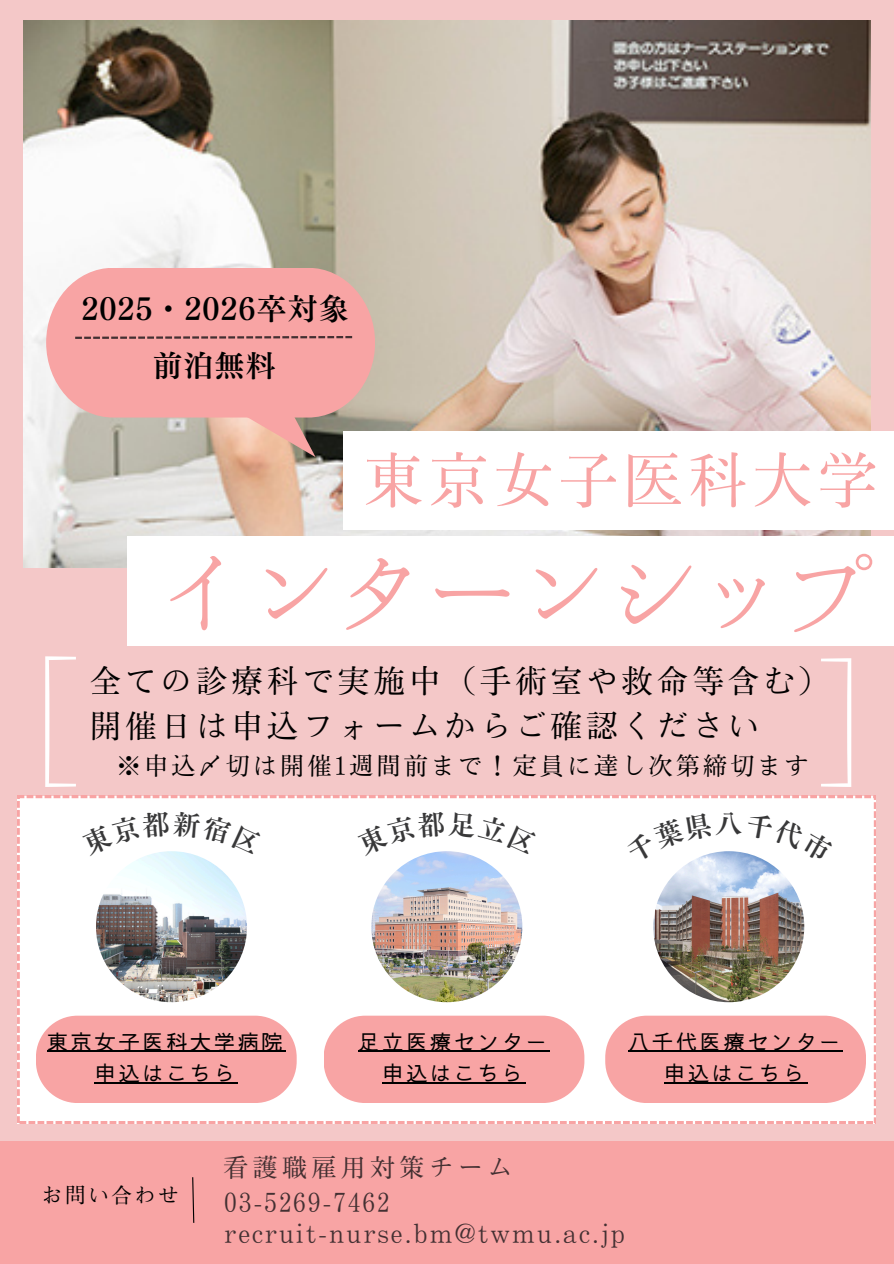
<style>
.page{position:relative;width:894px;height:1264px;background:#fff}
.page>*{position:absolute;margin:0;border:0;box-sizing:border-box;transform-origin:0 0}
.t1{font:85.2px "Motoya Mincho Old Pr 6 W3";letter-spacing:.055em;color:#f8a4a4}
.t2{font:60.6px "Motoya Mincho Old Pr 6 W3";letter-spacing:.07em;color:#f8a4a4}
.t3{font:32.25px/45px "Motoya Mincho Std W3";letter-spacing:.1em;color:#000}
.t4{font:30px "Canva Tsuku Min Pr 6 N B";letter-spacing:.03em;color:#000}
.t5{font:27px "Canva Tsuku Min Pr 6 N B";color:#383839}
.t6{font:25.5px "Motoya Mincho Std W3";letter-spacing:.07em;color:#433032}
.t7{font:25.5px "Motoya Mincho Std W3";letter-spacing:.15em;color:#433032}
.t8{font:24.75px "Motoya Mincho Std W3";letter-spacing:.1em;color:#000}
.t9{font:21.15px "Motoya Mincho Std W3";letter-spacing:.1em;color:#000}
.t10{font:500 20.7px/31.5px "Sawarabi Gothic";letter-spacing:.15em;color:#000;text-align:center}
</style>
<div class="page">
<div style="left:0;top:0;width:893px;height:1263px;background:#f4c8c8"></div>
<img style="left:23px;top:20px;width:846px;height:547px">
<div style="left:342px;top:431px;width:551px;height:98px;background:#fff"></div>
<div style="left:127px;top:536px;width:766px;height:110px;background:#fff"></div>
<svg style="left:45px;top:656px;width:30px;height:131px"></svg>
<svg style="left:821px;top:658px;width:30px;height:129px"></svg>
<div style="left:0;top:1140px;width:893px;height:123px;background:#f8a4a4"></div>
<div style="left:18px;top:796px;width:857px;height:327px;background:#fff"></div>
<img style="left:96px;top:851px;width:151px;height:151px;border-radius:50%">
<img style="left:371px;top:851px;width:151px;height:151px;border-radius:50%">
<img style="left:653px;top:851px;width:151px;height:151px;border-radius:50%">
<div style="left:36px;top:1015px;width:260px;height:88px;background:#f8a4a4;border-radius:42px"></div>
<hr style="left:47px;top:1050px;width:239px;height:1px;background:#000">
<hr style="left:95px;top:1082px;width:143px;height:1px;background:#000">
<div style="left:323px;top:1015px;width:261px;height:88px;background:#f8a4a4;border-radius:42px"></div>
<hr style="left:358px;top:1050px;width:191px;height:1px;background:#000">
<hr style="left:382px;top:1082px;width:143px;height:1px;background:#000">
<div style="left:605px;top:1015px;width:260px;height:88px;background:#f8a4a4;border-radius:42px"></div>
<hr style="left:628px;top:1050px;width:215px;height:1px;background:#000">
<hr style="left:664px;top:1082px;width:143px;height:1px;background:#000">
<svg style="left:192px;top:1177px;width:3px;height:46px"></svg>
<svg style="left:46px;top:268px;width:329px;height:149px;background:#ecbbb7"></svg>
<svg style="left:75px;top:268px;width:277px;height:189px;background:#e9a4a1"></svg>
<div style="left:80px;top:810px;width:182px;height:46px;background:#fff"></div>
<div style="left:355px;top:810px;width:182px;height:46px;background:#fff"></div>
<div style="left:624px;top:812px;width:88px;height:51px;background:#fff"></div>
<div style="left:745px;top:812px;width:89px;height:51px;background:#fff"></div>
<h3 class="t4" style="left:82px;top:293px;width:268px">2025・2026卒対象</h3>
<h3 class="t4" style="left:152px;top:351px;width:124px">前泊無料</h3>
<p class="t2" style="left:363px;top:449px;width:515px">東京女子医科大学</p>
<h3 class="t1" style="left:160px;top:551px;width:716px">インターンシップ</h3>
<h3 class="t3" style="left:89px;top:658px;width:742px">全ての診療科で実施中（手術室や救命等含む）開催日は申込フォームからご確認ください</h3>
<h3 class="t8" style="left:116px;top:753px;width:694px">※申込〆切は開催1週間前まで！定員に達し次第締切ます</h3>
<h3 class="t5" style="left:715px;top:810px;width:27px">八</h3>
<p class="t10" style="left:47px;top:1026px;width:237px">東京女子医科大学病院申込はこちら</p>
<p class="t10" style="left:358px;top:1026px;width:189px">足立医療センター申込はこちら</p>
<h4 class="t10" style="left:628px;top:1026px;width:213px">八千代医療センター申込はこちら</h4>
<h5 class="t7" style="left:223px;top:1154px;width:291px">看護職雇用対策チーム</h5>
<p class="t9" style="left:42px;top:1183px;width:139px">お問い合わせ</p>
<h3 class="t6" style="left:224px;top:1189px;width:167px">03-5269-7462</h3>
<p class="t6" style="left:224px;top:1220px;width:402px">recruit-nurse.bm@twmu.ac.jp</p>
</div>
